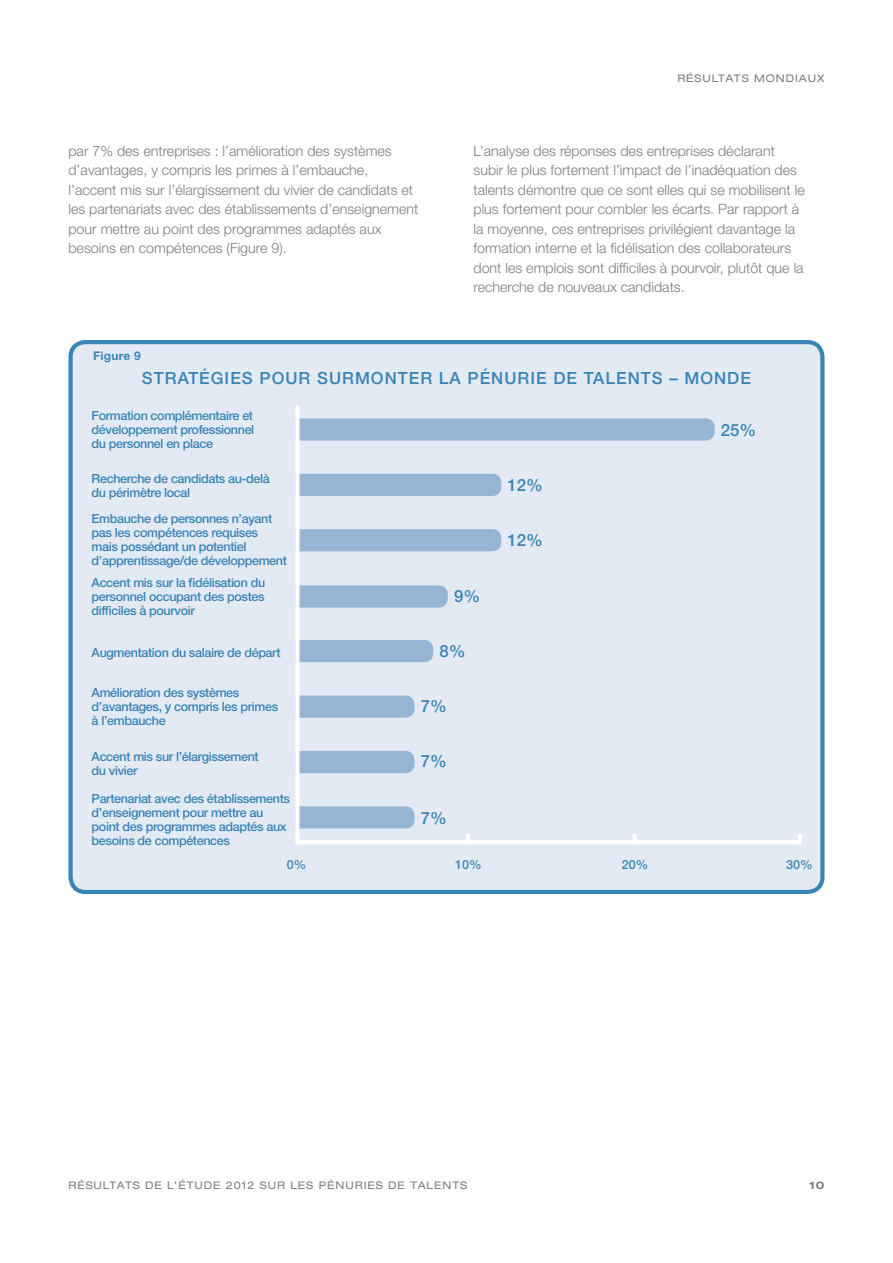
<style>
.page{position:relative;width:893px;height:1263px;background:#fff}
.page>*{position:absolute;margin:0;border:0;box-sizing:border-box;transform-origin:0 0}
.t1{font:500 16.8px "Helvetica Neue LT Std";letter-spacing:.06em;color:#3a84b6}
.t2{font:300 14.25px/19.5px "Helvetica Neue LT Std";color:#797d82}
.t3{font:500 12.6px/14px "Helvetica Neue LT Std";letter-spacing:-.03em;color:#3a84b6}
.t4{font:700 12px "Helvetica Neue LT Std";letter-spacing:.02em;color:#3a84b6}
.t5{font:expanded 10.5px "Helvetica Neue LT Std";letter-spacing:.09em;color:#797d82}
.t6{font:700 expanded 10.5px "Helvetica Neue LT Std";color:#797d82}
</style>
<div class="page">
<div style="left:71px;top:342px;width:751px;height:550px;background:#e4eaf3;border-radius:15px"></div>
<div style="left:68px;top:340px;width:756px;height:554px;border:4px solid #3a84b6;border-radius:15px"></div>
<svg style="left:299px;top:638px;width:135px;height:25px;background:#a0bbd8"></svg>
<svg style="left:299px;top:417px;width:416px;height:25px;background:#9fbbd7"></svg>
<svg style="left:299px;top:528px;width:203px;height:25px;background:#9fbbd7"></svg>
<svg style="left:299px;top:472px;width:203px;height:25px;background:#9fbbd7"></svg>
<svg style="left:299px;top:584px;width:149px;height:25px;background:#9fbbd7"></svg>
<svg style="left:299px;top:805px;width:116px;height:25px;background:#a0bbd8"></svg>
<svg style="left:299px;top:749px;width:116px;height:25px;background:#a0bbd8"></svg>
<svg style="left:299px;top:694px;width:116px;height:25px;background:#a0bbd8"></svg>
<hr style="left:295px;top:407px;width:4px;height:436px;background:#fff">
<hr style="left:299px;top:840px;width:501px;height:4px;background:#fff">
<svg style="left:633px;top:835px;width:4px;height:5px"></svg>
<svg style="left:798px;top:835px;width:4px;height:8px"></svg>
<svg style="left:466px;top:835px;width:4px;height:5px"></svg>
<p class="t5" style="left:677px;top:72px;width:18px">RÉSULTATS</p>
<p class="t5" style="left:754px;top:72px;width:31px">MONDIAU</p>
<p class="t5" style="left:817px;top:72px;width:9px">X</p>
<p class="t2" style="left:68px;top:140px;width:351px">par 7% des entreprises : l’amélioration des systèmes d’avantages, y compris les primes à l’embauche, l’accent mis sur l’élargissement du vivier de candidats et les partenariats avec des établissements d’enseignement pour mettre au point des programmes adaptés aux besoins en compétences (Figure 9).</p>
<p class="t2" style="left:473px;top:140px;width:333px">L’analyse des réponses des entreprises déclarant subir le plus fortement l’impact de l’inadéquation des talents démontre que ce sont elles qui se mobilisent le plus fortement pour combler les écarts. Par rapport à la moyenne, ces entreprises privilégient davantage la formation interne et la fidélisation des collaborateurs dont les emplois sont difficiles à pourvoir, plutôt que la recherche de nouveaux candidats.</p>
<p class="t4" style="left:93px;top:348px;width:49px">Figure 9</p>
<p class="t1" style="left:142px;top:368px;width:13px">STR</p>
<p class="t1" style="left:178px;top:368px;width:57px">ATÉGIES</p>
<p class="t1" style="left:259px;top:368px;width:71px">POUR SUR</p>
<p class="t1" style="left:355px;top:368px;width:56px">MONTER</p>
<p class="t1" style="left:439px;top:368px;width:77px">LA PÉNURIE</p>
<p class="t1" style="left:553px;top:368px;width:197px">DE TALENTS – MONDE</p>
<p class="t3" style="left:92px;top:408px;width:164px;text-align:justify">Formation complémentaire et développement professionnel du personnel en place</p>
<p class="t3" style="left:92px;top:471px;width:180px">Recherche de candidats au-delà du périmètre local</p>
<p class="t3" style="left:92px;top:511px;width:197px">Embauche de personnes n’ayant pas les compétences requises mais possédant un potentiel d’apprentissage/de développement</p>
<p class="t3" style="left:92px;top:575px;width:175px;text-align:justify">Accent mis sur la fidélisation du personnel occupant des postes difficiles à pourvoir</p>
<p class="t3" style="left:92px;top:645px;width:190px">Augmentation du salaire de départ</p>
<p class="t3" style="left:92px;top:685px;width:188px">Amélioration des systèmes d’avantages, y compris les primes à l’embauche</p>
<p class="t3" style="left:92px;top:750px;width:169px">Accent mis sur l’élargissement du vivier</p>
<p class="t3" style="left:92px;top:791px;width:200px">Partenariat avec des établissements d’enseignement pour mettre au point des programmes adaptés aux besoins de compétences</p>
<p class="t1" style="left:721px;top:420px;width:37px">25%</p>
<p class="t1" style="left:508px;top:475px;width:37px">12%</p>
<p class="t1" style="left:508px;top:530px;width:37px">12%</p>
<p class="t1" style="left:454px;top:586px;width:28px">9%</p>
<p class="t1" style="left:439px;top:641px;width:28px">8%</p>
<p class="t1" style="left:421px;top:696px;width:28px">7%</p>
<p class="t1" style="left:421px;top:751px;width:28px">7%</p>
<p class="t1" style="left:421px;top:808px;width:28px">7%</p>
<p class="t3" style="left:287px;top:857px;width:21px">0%</p>
<p class="t3" style="left:455px;top:857px;width:28px">10%</p>
<p class="t3" style="left:622px;top:857px;width:28px">20%</p>
<p class="t3" style="left:786px;top:857px;width:28px">30%</p>
<p class="t5" style="left:68px;top:1179px;width:400px">RÉSULTATS DE L’ÉTUDE 2012 SUR LES PÉNURIES DE TALENTS</p>
<p class="t6" style="left:809px;top:1178px;width:17px">10</p>
</div>
